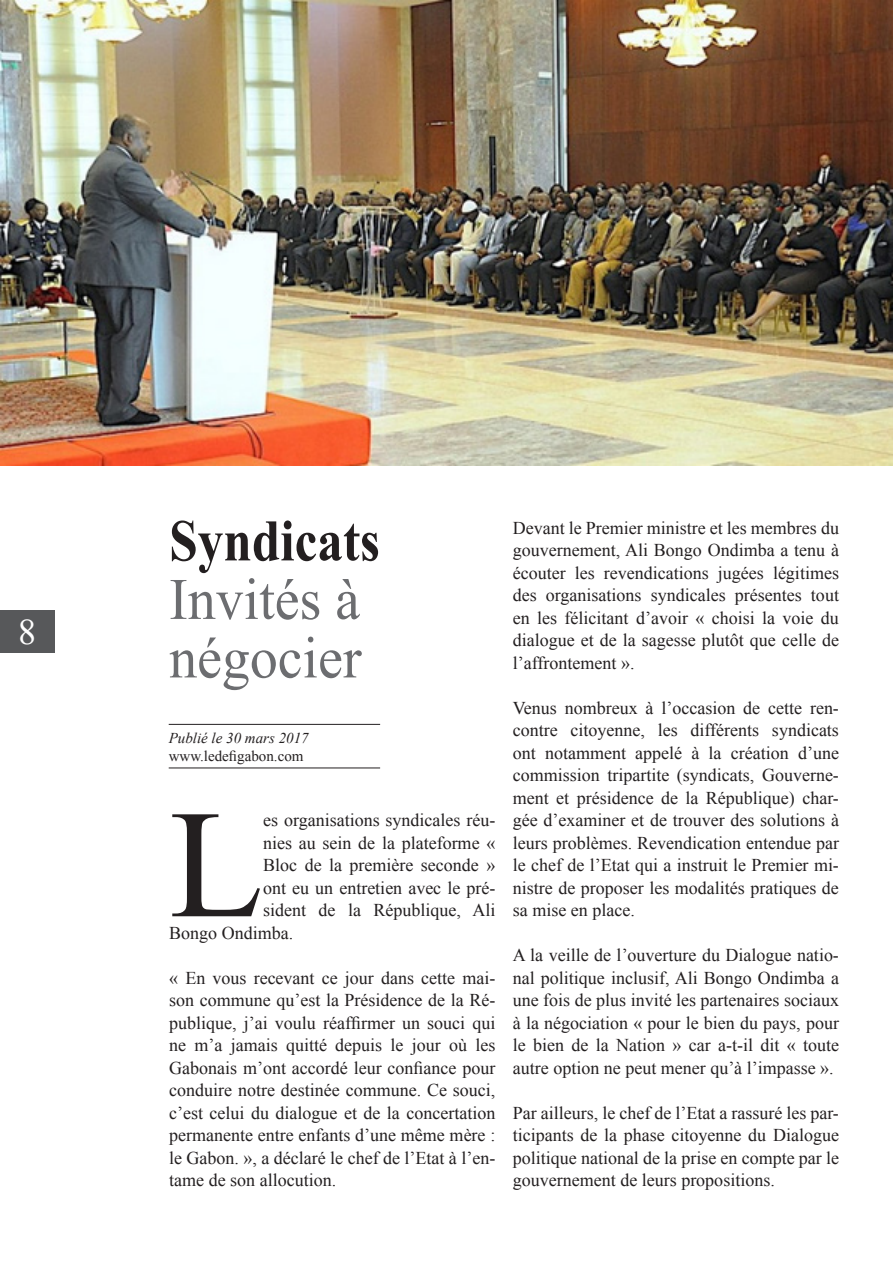
<style>
.page{position:relative;width:893px;height:1263px;background:#fff}
.page>*{position:absolute;margin:0;border:0;box-sizing:border-box;transform-origin:0 0}
.t1{font:153.9px "Times New Roman";color:#231f20}
.t2{font:700 58.95px "Times New Roman";color:#231f20;scale:.87 1}
.t3{font:58.8px "Times New Roman";color:#6c6d70;scale:.95 1}
.t4{font:36px "Times New Roman";color:#fff}
.t5{font:18px/22.5px "Times New Roman";color:#231f20;text-align:justify}
.t6{font:15px "Times New Roman";color:#231f20}
.t7{font:italic 15px "Times New Roman";color:#231f20}
</style>
<div class="page">
<div style="left:0;top:610px;width:54px;height:43px;background:#57585a"></div>
<hr style="left:169px;top:768px;width:211px;height:1px;background:#231f20">
<hr style="left:169px;top:724px;width:211px;height:1px;background:#231f20">
<img style="left:0;top:0;width:893px;height:465px">
<p class="t4" style="left:18px;top:606px;width:19px">8</p>
<p class="t2" style="left:169px;top:498px;width:244px">Syndicats</p>
<p class="t3" style="left:169px;top:558px;width:202px">Invités à</p>
<p class="t3" style="left:169px;top:616px;width:204px">négocier</p>
<p class="t7" style="left:169px;top:728px;width:141px">Publié le 30 mars 2017</p>
<p class="t6" style="left:169px;top:745px;width:136px">www.ledefigabon.com</p>
<p class="t1" style="left:169px;top:756px;width:96px">L</p>
<p class="t5" style="left:263px;top:808px;width:234px">es organisations syndicales réu-</p>
<p class="t5" style="left:263px;top:831px;width:234px">nies au sein de la plateforme «</p>
<p class="t5" style="left:263px;top:853px;width:234px">Bloc de la première seconde »</p>
<p class="t5" style="left:263px;top:876px;width:234px">ont eu un entretien avec le pré-</p>
<p class="t5" style="left:263px;top:898px;width:234px">sident de la République, Ali</p>
<p class="t5" style="left:169px;top:921px;width:126px">Bongo Ondimba.</p>
<p class="t5" style="left:169px;top:966px;width:328px">« En vous recevant ce jour dans cette mai&shy;son commune qu’est la Présidence de la Ré&shy;publique, j’ai voulu réaffirmer un souci qui ne m’a jamais quitté depuis le jour où les Gabonais m’ont accordé leur confiance pour conduire notre destinée commune. Ce souci, c’est celui du dialogue et de la concertation permanente entre enfants d’une même mère : le Gabon. », a déclaré le chef de l’Etat à l’en&shy;tame de son allocution.</p>
<p class="t5" style="left:513px;top:516px;width:328px">Devant le Premier ministre et les membres du gouvernement, Ali Bongo Ondimba a tenu à écouter les revendications jugées légitimes des organisations syndicales présentes tout en les félicitant d’avoir « choisi la voie du dialogue et de la sagesse plutôt que celle de l’affrontement ».</p>
<p class="t5" style="left:513px;top:696px;width:328px">Venus nombreux à l’occasion de cette ren&shy;contre citoyenne, les différents syndicats ont notamment appelé à la création d’une commission tripartite (syndicats, Gouverne&shy;ment et présidence de la République) char&shy;gée d’examiner et de trouver des solutions à leurs problèmes. Revendication entendue par le chef de l’Etat qui a instruit le Premier mi&shy;nistre de proposer les modalités pratiques de sa mise en place.</p>
<p class="t5" style="left:513px;top:943px;width:328px">A la veille de l’ouverture du Dialogue natio&shy;nal politique inclusif, Ali Bongo Ondimba a une fois de plus invité les partenaires sociaux à la négociation « pour le bien du pays, pour le bien de la Nation » car a-t-il dit « toute autre option ne peut mener qu’à l’impasse ».</p>
<p class="t5" style="left:513px;top:1101px;width:328px">Par ailleurs, le chef de l’Etat a rassuré les par&shy;ticipants de la phase citoyenne du Dialogue politique national de la prise en compte par le gouvernement de leurs propositions.</p>
</div>
